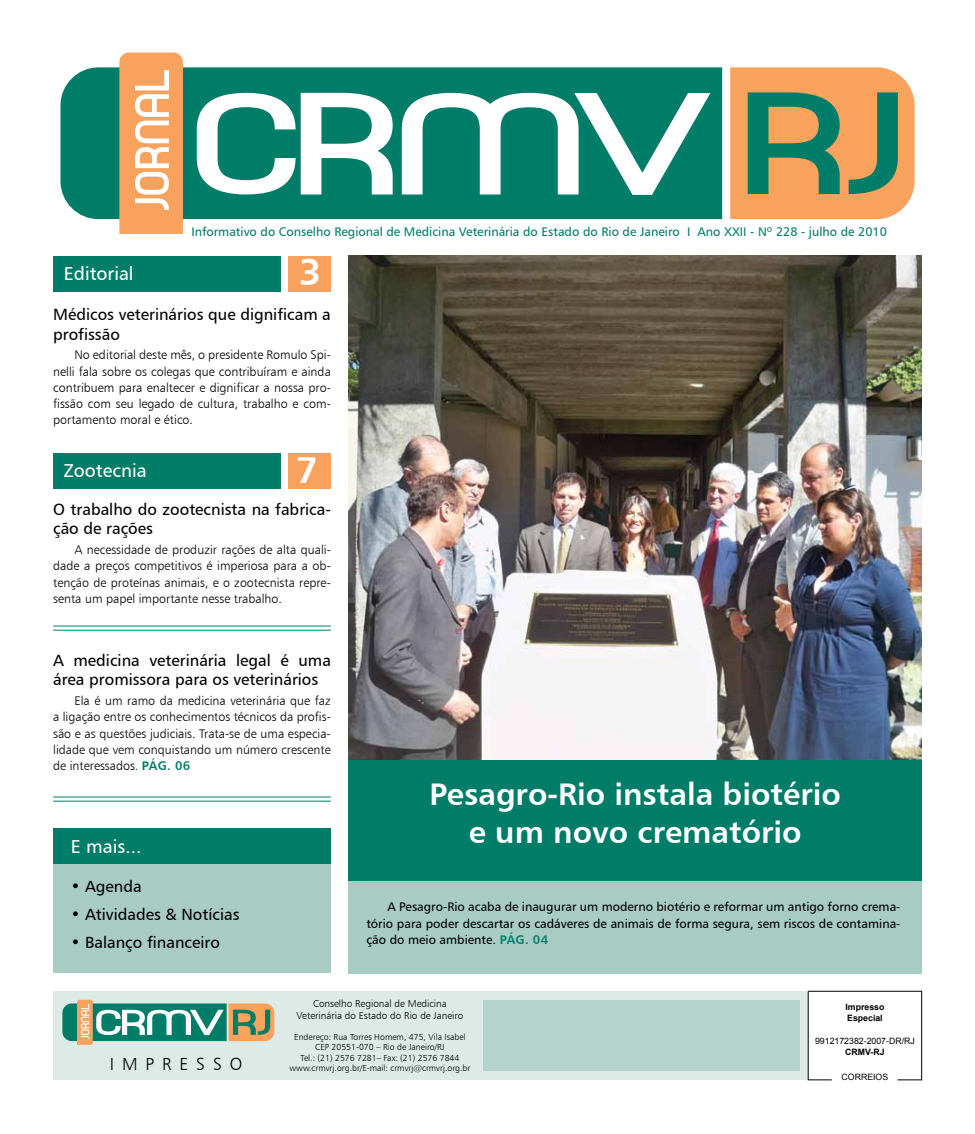
<style>
.page{position:relative;width:975px;height:1134px;background:#fff}
.page>*{position:absolute;margin:0;border:0;box-sizing:border-box;transform-origin:0 0}
.t1{font:37.5px "Humanist 777 BT Bold B";color:#fff}
.t2{font:31.25px/37.5px "Humanist 777 BT Bold B";color:#fff;text-align:center}
.t3{font:18.75px "Humanist 777 BT Roman B";color:#fff}
.t4{font:17.5px "Humanist 777 BT Light B";letter-spacing:.45em;color:#000}
.t5{font:16.25px/19.4px "Humanist 777 BT Roman B";color:#000}
.t6{font:12.5px/16.2px "Humanist 777 BT Light B";color:#000;text-align:justify}
.t7{font:12.5px/16.2px "Humanist 777 BT Roman B";color:#000;text-align:justify}
.t8{font:12.5px "Humanist 777 BT Roman B";color:#007d68}
.t9{font:10px/12px "Humanist 777 BT Light B";color:#000;text-align:center}
.t10{font:8.75px/10.5px "Humanist 777 BT Light B";color:#000;text-align:center}
.t11{font:8.75px "Arial";color:#000}
.t12{font:700 8.75px/11.2px "Arial";color:#000}
.s1{font-family:"Humanist 777 BT Bold B";color:#007d68}
</style>
<div class="page">
<img style="left:348px;top:255px;width:573px;height:506px">
<div style="left:53px;top:843px;width:278px;height:130px;background:#a8ccc4"></div>
<div style="left:60px;top:67px;width:662px;height:152px;background:#007d68"></div>
<svg style="left:197px;top:93px;width:513px;height:102px;fill:#007d68"></svg>
<svg style="left:119px;top:53px;width:64px;height:181px;background:#f7b17a"></svg>
<svg style="left:730px;top:67px;width:184px;height:152px;background:#b49a64"></svg>
<div style="left:53px;top:991px;width:755px;height:89px;background:#ddeae6"></div>
<div style="left:484px;top:1000px;width:316px;height:71px;background:#b5d3cd"></div>
<svg style="left:62px;top:1000px;width:212px;height:45px;background:#7baa92"></svg>
<svg style="left:807px;top:991px;width:115px;height:89px"></svg>
<div style="left:53px;top:256px;width:228px;height:36px;background:#007d68"></div>
<div style="left:288px;top:256px;width:43px;height:36px;background:#f9a25e"></div>
<hr style="left:53px;top:796px;width:278px;height:1px;background:#007d68">
<hr style="left:53px;top:801px;width:278px;height:1px;background:#007d68">
<div style="left:288px;top:453px;width:43px;height:35px;background:#f9a25e"></div>
<div style="left:53px;top:453px;width:228px;height:35px;background:#007d68"></div>
<div style="left:348px;top:871px;width:573px;height:102px;background:#a8ccc4"></div>
<div style="left:348px;top:761px;width:573px;height:120px;background:#007d68"></div>
<hr style="left:53px;top:626px;width:278px;height:1px;background:#007d68">
<hr style="left:53px;top:630px;width:278px;height:1px;background:#007d68">
<div style="left:53px;top:828px;width:278px;height:36px;background:#007d68"></div>
<p class="t8" style="left:191px;top:224px;width:697px">Informativo do Conselho Regional de Medicina Veterinária do Estado do Rio de Janeiro I Ano XXII - Nº 228 - julho de 2010</p>
<h3 class="t3" style="left:64px;top:262px;width:71px">Editorial</h3>
<h1 class="t1" style="left:299px;top:248px;width:24px">3</h1>
<h3 class="t5" style="left:53px;top:304px;width:279px">Médicos veterinários que dignificam a profissão</h3>
<p class="t6" style="left:53px;top:347px;width:279px;text-indent:21px">No editorial deste mês, o presidente Romulo Spi&shy;nelli fala sobre os colegas que contribuíram e ainda contribuem para enaltecer e dignificar a nossa pro&shy;fissão com seu legado de cultura, trabalho e com&shy;portamento moral e ético.</p>
<h3 class="t3" style="left:64px;top:458px;width:84px">Zootecnia</h3>
<h1 class="t1" style="left:296px;top:446px;width:24px">7</h1>
<h3 class="t5" style="left:53px;top:499px;width:279px">O trabalho do zootecnista na fabrica&shy;ção de rações</h3>
<p class="t6" style="left:53px;top:542px;width:279px;text-indent:21px">A necessidade de produzir rações de alta quali&shy;dade a preços competitivos é imperiosa para a ob&shy;tenção de proteínas animais, e o zootecnista repre&shy;senta um papel importante nesse trabalho.</p>
<h3 class="t5" style="left:53px;top:650px;width:279px">A medicina veterinária legal é uma área promissora para os veterinários</h3>
<p class="t6" style="left:53px;top:692px;width:279px;text-indent:21px">Ela é um ramo da medicina veterinária que faz a ligação entre os conhecimentos técnicos da profis&shy;são e as questões judiciais. Trata-se de uma especia&shy;lidade que vem conquistando um número crescente de interessados. <span class="s1">PÁG. 06</span></p>
<h3 class="t3" style="left:71px;top:835px;width:72px">E mais...</h3>
<h3 class="t5" style="left:71px;top:876px;width:72px">• Agenda</h3>
<h3 class="t5" style="left:71px;top:904px;width:170px">• Atividades &amp; Notícias</h3>
<h3 class="t5" style="left:71px;top:932px;width:150px">• Balanço financeiro</h3>
<h2 class="t2" style="left:429px;top:775px;width:413px">Pesagro-Rio instala biotério e um novo crematório</h2>
<p class="t7" style="left:366px;top:899px;width:535px;text-indent:21px">A Pesagro-Rio acaba de inaugurar um moderno biotério e reformar um antigo forno crema&shy;tório para poder descartar os cadáveres de animais de forma segura, sem riscos de contamina&shy;ção do meio ambiente. <span class="s1">PÁG. 04</span></p>
<h3 class="t4" style="left:110px;top:1053px;width:134px">IMPRESSO</h3>
<p class="t9" style="left:296px;top:998px;width:168px">Conselho Regional de Medicina<br>Veterinária do Estado do Rio de Janeiro</p>
<p class="t10" style="left:289px;top:1031px;width:182px">Endereço: Rua Torres Homem, 475, Vila Isabel CEP 20551-070 – Rio de Janeiro/RJ<br>Tel.: (21) 2576 7281– Fax: (21) 2576 7844 www.crmvrj.org.br/E-mail: crmvrj@crmvrj.org.br</p>
<p class="t12" style="left:845px;top:1002px;width:40px">Impresso<br>Especial</p>
<p class="t11" style="left:815px;top:1035px;width:101px">9912172382-2007-DR/RJ</p>
<p class="t12" style="left:845px;top:1047px;width:41px">CRMV-RJ</p>
<p class="t11" style="left:841px;top:1071px;width:48px">CORREIOS</p>
</div>
